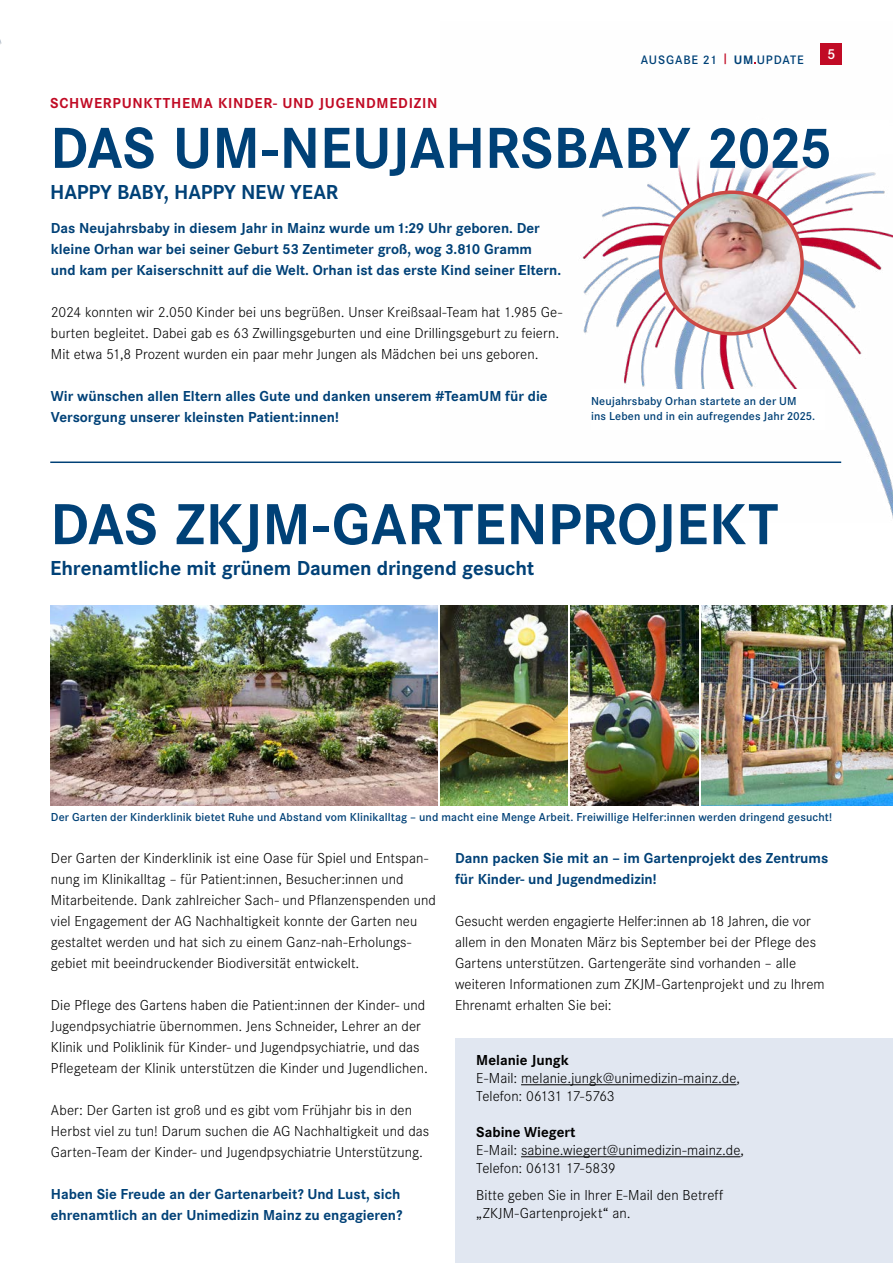
<style>
.page{position:relative;width:893px;height:1263px;background:#fff}
.page>*{position:absolute;margin:0;border:0;box-sizing:border-box;transform-origin:0 0}
.t1{font:700 60px "Corporate S";color:#004177}
.t2{font:700 21px "Corporate S";letter-spacing:-.01em;color:#004177}
.t3{font:300 15px/21px "Corporate S";letter-spacing:.005em;color:#000}
.t4{font:700 15px/21px "Corporate S";color:#004177}
.t5{font:700 15px "Corporate S";letter-spacing:.05em;color:#c10b25}
.t6{font:700 15px "Corporate S";color:#000}
.t7{font:600 15px "Corporate S";color:#fff}
.t8{font:600 12.75px "Corporate S";letter-spacing:.07em;color:#004177}
.t9{font:600 12px/15px "Corporate S";letter-spacing:.01em;color:#004177}
.s1{color:#c10b25}
.s2{font-weight:700}
</style>
<div class="page">
<img style="left:582px;top:43px;width:311px;height:476px">
<div style="left:574px;top:98px;width:319px;height:84px;background:#fff"></div>
<img style="left:660px;top:192px;width:142px;height:142px;border-radius:71px">
<div style="left:659px;top:190px;width:145px;height:145px;border:3px solid #cd4844;border-radius:50%"></div>
<hr style="left:50px;top:461px;width:791px;height:2px;background:#004177">
<img style="left:51px;top:605px;width:386px;height:200px">
<img style="left:440px;top:605px;width:128px;height:200px">
<img style="left:571px;top:605px;width:127px;height:200px">
<img style="left:701px;top:605px;width:192px;height:200px">
<div style="left:455px;top:1038px;width:438px;height:225px;background:#e1e7f1"></div>
<hr style="left:521px;top:1084px;width:215px;height:1px;background:#000">
<hr style="left:521px;top:1156px;width:219px;height:1px;background:#000">
<div style="left:821px;top:43px;width:21px;height:21px;background:#c10b25"></div>
<div style="left:591px;top:389px;width:234px;height:40px;background:#fff"></div>
<p class="t8" style="left:641px;top:52px;width:164px">AUSGABE 21 <span class="s1">|</span> <span class="s2">UM</span> UPDATE</p>
<p class="t7" style="left:827px;top:45px;width:9px">5</p>
<p class="t5" style="left:50px;top:94px;width:389px">SCHWERPUNKTTHEMA KINDER- UND JUGENDMEDIZIN</p>
<h1 class="t1" style="left:50px;top:114px;width:783px">DAS UM-NEUJAHRSBABY 2025</h1>
<h2 class="t2" style="left:50px;top:180px;width:290px">HAPPY BABY, HAPPY NEW YEAR</h2>
<p class="t4" style="left:51px;top:217px;width:512px">Das Neujahrsbaby in diesem Jahr in Mainz wurde um 1:29 Uhr geboren. Der kleine Orhan war bei seiner Geburt 53 Zentimeter groß, wog 3.810 Gramm<br>und kam per Kaiserschnitt auf die Welt. Orhan ist das erste Kind seiner Eltern.</p>
<p class="t3" style="left:51px;top:301px;width:513px">2024 konnten wir 2.050 Kinder bei uns begrüßen. Unser Kreißsaal-Team hat 1.985 Ge&shy;burten begleitet. Dabei gab es 63 Zwillingsgeburten und eine Drillingsgeburt zu feiern.<br>Mit etwa 51,8 Prozent wurden ein paar mehr Jungen als Mädchen bei uns geboren.</p>
<p class="t4" style="left:51px;top:385px;width:498px">Wir wünschen allen Eltern alles Gute und danken unserem #TeamUM für die<br>Versorgung unserer kleinsten Patient:innen!</p>
<p class="t9" style="left:591px;top:394px;width:226px">Neujahrsbaby Orhan startete an der UM<br>ins Leben und in ein aufregendes Jahr 2025.</p>
<h1 class="t1" style="left:50px;top:490px;width:730px">DAS ZKJM-GARTENPROJEKT</h1>
<h2 class="t2" style="left:50px;top:556px;width:486px">Ehrenamtliche mit grünem Daumen dringend gesucht</h2>
<p class="t9" style="left:51px;top:810px;width:783px">Der Garten der Kinderklinik bietet Ruhe und Abstand vom Klinikalltag – und macht eine Menge Arbeit. Freiwillige Helfer:innen werden dringend gesucht!</p>
<p class="t4" style="left:455px;top:847px;width:375px">Dann packen Sie mit an – im Gartenprojekt des Zentrums für Kinder- und Jugendmedizin!</p>
<p class="t3" style="left:455px;top:910px;width:371px">Gesucht werden engagierte Helfer:innen ab 18 Jahren, die vor allem in den Monaten März bis September bei der Pflege des Gartens unterstützen. Gartengeräte sind vorhanden – alle weiteren Informationen zum ZKJM-Gartenprojekt und zu Ihrem Ehrenamt erhalten Sie bei:</p>
<p class="t3" style="left:51px;top:847px;width:386px">Der Garten der Kinderklinik ist eine Oase für Spiel und Entspan&shy;nung im Klinikalltag – für Patient:innen, Besucher:innen und Mitarbeitende. Dank zahlreicher Sach- und Pflanzenspenden und viel Engagement der AG Nachhaltigkeit konnte der Garten neu gestaltet werden und hat sich zu einem Ganz-nah-Erholungs&shy;gebiet mit beeindruckender Biodiversität entwickelt.</p>
<p class="t3" style="left:51px;top:994px;width:378px">Die Pflege des Gartens haben die Patient:innen der Kinder- und Jugendpsychiatrie übernommen. Jens Schneider, Lehrer an der Klinik und Poliklinik für Kinder- und Jugendpsychiatrie, und das Pflegeteam der Klinik unterstützen die Kinder und Jugendlichen.</p>
<p class="t3" style="left:51px;top:1099px;width:380px">Aber: Der Garten ist groß und es gibt vom Frühjahr bis in den<br>Herbst viel zu tun! Darum suchen die AG Nachhaltigkeit und das<br>Garten-Team der Kinder- und Jugendpsychiatrie Unterstützung.</p>
<p class="t4" style="left:51px;top:1183px;width:353px">Haben Sie Freude an der Gartenarbeit? Und Lust, sich ehrenamtlich an der Unimedizin Mainz zu engagieren?</p>
<p class="t6" style="left:476px;top:1052px;width:94px">Melanie Jungk</p>
<p class="t3" style="left:476px;top:1069px;width:265px;line-height:18px">E-Mail: melanie.jungk@unimedizin-mainz.de,<br>Telefon: 06131 17-5763</p>
<p class="t6" style="left:476px;top:1124px;width:101px">Sabine Wiegert</p>
<p class="t3" style="left:476px;top:1141px;width:269px;line-height:18px">E-Mail: sabine.wiegert@unimedizin-mainz.de,<br>Telefon: 06131 17-5839</p>
<p class="t3" style="left:476px;top:1186px;width:248px;line-height:18px">Bitte geben Sie in Ihrer E-Mail den Betreff „ZKJM-Gartenprojekt“ an.</p>
</div>
